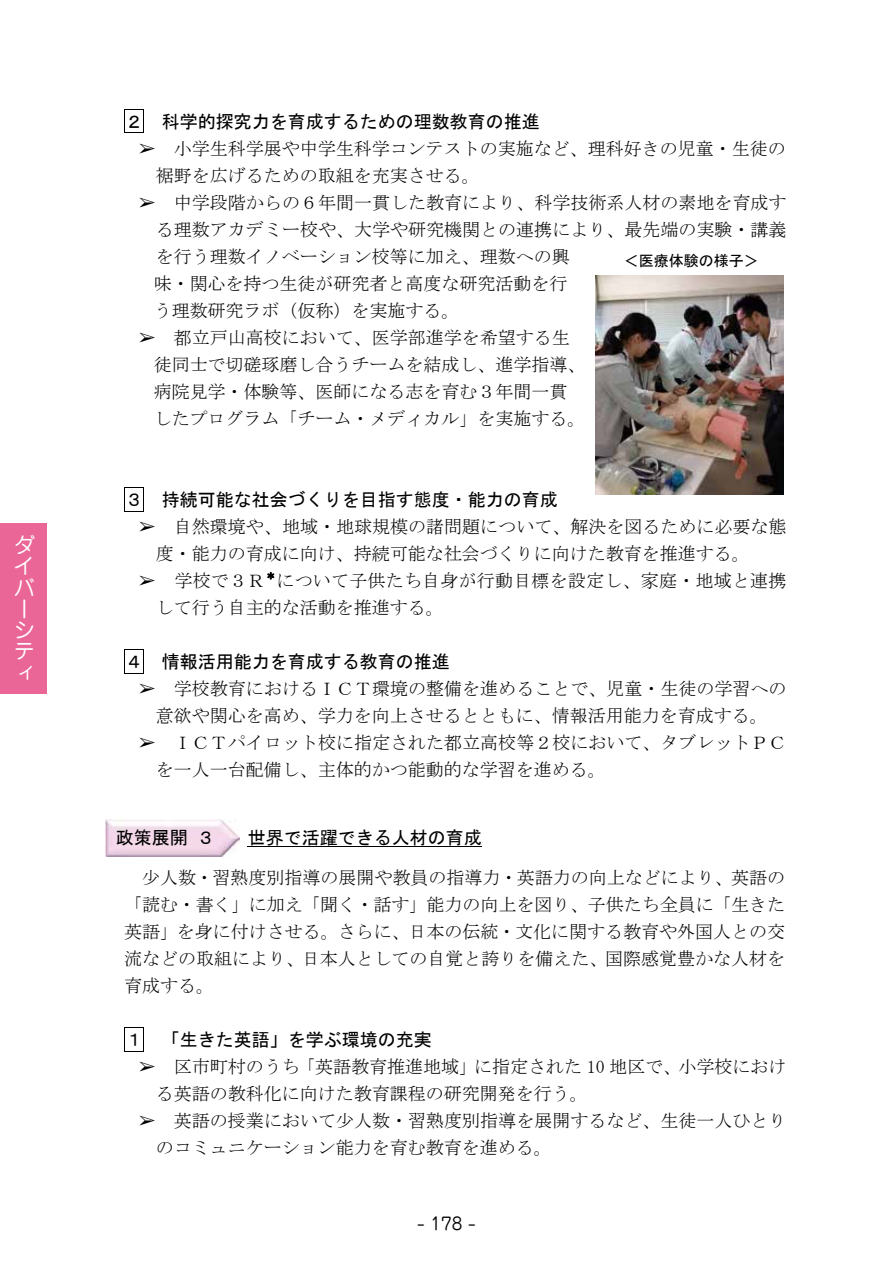
<style>
.page{position:relative;width:893px;height:1263px;background:#fff}
.page>*{position:absolute;margin:0;border:0;box-sizing:border-box;transform-origin:0 0}
.t1{font:21.3px/21.3px "Jun 201 Pro";color:#fff}
.t2{font:18px/27px "MS Mincho";color:#000}
.t3{font:18px "MS Gothic";color:#000}
.t4{font:16.95px "Jun 201 Pro";color:#000}
.t5{font:15px "MS P Gothic";color:#000}
</style>
<div class="page">
<div style="left:0;top:524px;width:47px;height:170px;background:#ea6696"></div>
<svg style="left:124px;top:109px;width:20px;height:24px"></svg>
<svg style="left:124px;top:487px;width:20px;height:25px"></svg>
<svg style="left:268px;top:572px;width:6px;height:7px"></svg>
<svg style="left:124px;top:649px;width:20px;height:25px"></svg>
<svg style="left:124px;top:1027px;width:20px;height:25px"></svg>
<hr style="left:248px;top:846px;width:234px;height:1px;background:#000">
<img style="left:106px;top:819px;width:133px;height:37px">
<img style="left:595px;top:275px;width:188px;height:219px">
<p class="t1" style="left:14px;top:532px;width:22px">ダイバーシティ</p>
<p class="t3" style="left:125px;top:112px;width:416px">２ 科学的探究力を育成するための理数教育の推進</p>
<p class="t2" style="left:156px;top:135px;width:631px;text-indent:-18px">➢ 小学生科学展や中学生科学コンテストの実施など、理科好きの児童・生徒の裾野を広げるための取組を充実させる。</p>
<p class="t2" style="left:154px;top:189px;width:634px;text-indent:-16px">➢ 中学段階からの６年間一貫した教育により、科学技術系人材の素地を育成する理数アカデミー校や、大学や研究機関との連携により、最先端の実験・講義を行う理数イノベーション校等に加え、理数への興<br>味・関心を持つ生徒が研究者と高度な研究活動を行<br>う理数研究ラボ（仮称）を実施する。</p>
<p class="t2" style="left:154px;top:324px;width:433px;text-indent:-16px">➢ 都立戸山高校において、医学部進学を希望する生徒同士で切磋琢磨し合うチームを結成し、進学指導、病院見学・体験等、医師になる志を育む３年間一貫したプログラム「チーム・メディカル」を実施する。</p>
<p class="t5" style="left:624px;top:253px;width:137px">＜医療体験の様子＞</p>
<p class="t3" style="left:125px;top:490px;width:434px">３ 持続可能な社会づくりを目指す態度・能力の育成</p>
<p class="t2" style="left:156px;top:513px;width:632px;text-indent:-18px">➢ 自然環境や、地域・地球規模の諸問題について、解決を図るために必要な態度・能力の育成に向け、持続可能な社会づくりに向けた教育を推進する。</p>
<p class="t2" style="left:156px;top:567px;width:632px;text-indent:-18px">➢ 学校で３Ｒ<sup>＊</sup>について子供たち自身が行動目標を設定し、家庭・地域と連携して行う自主的な活動を推進する。</p>
<p class="t3" style="left:125px;top:652px;width:326px">４ 情報活用能力を育成する教育の推進</p>
<p class="t2" style="left:138px;top:675px;width:650px;text-align:center">➢ 学校教育におけるＩＣＴ環境の整備を進めることで、児童・生徒の学習への意欲や関心を高め、学力を向上させるとともに、情報活用能力を育成する。</p>
<p class="t2" style="left:156px;top:729px;width:632px;text-indent:-18px">➢ ＩＣＴパイロット校に指定された都立高校等２校において、タブレットＰＣを一人一台配備し、主体的かつ能動的な学習を進める。</p>
<p class="t3" style="left:116px;top:828px;width:100px">政策展開 ３</p>
<p class="t3" style="left:248px;top:828px;width:236px">世界で活躍できる人材の育成</p>
<p class="t2" style="left:124px;top:864px;width:662px;text-align:justify;text-indent:18px">少人数・習熟度別指導の展開や教員の指導力・英語力の向上などにより、英語の「読む・書く」に加え「聞く・話す」能力の向上を図り、子供たち全員に「生きた英語」を身に付けさせる。さらに、日本の伝統・文化に関する教育や外国人との交流などの取組により、日本人としての自覚と誇りを備えた、国際感覚豊かな人材を育成する。</p>
<p class="t3" style="left:125px;top:1030px;width:308px">１ 「生きた英語」を学ぶ環境の充実</p>
<p class="t2" style="left:156px;top:1053px;width:632px;text-indent:-18px">➢ 区市町村のうち「英語教育推進地域」に指定された 10 地区で、小学校における英語の教科化に向けた教育課程の研究開発を行う。</p>
<p class="t2" style="left:156px;top:1107px;width:632px;text-indent:-18px">➢ 英語の授業において少人数・習熟度別指導を展開するなど、生徒一人ひとりのコミュニケーション能力を育む教育を進める。</p>
<p class="t4" style="left:417px;top:1210px;width:60px">- 178 -</p>
</div>
